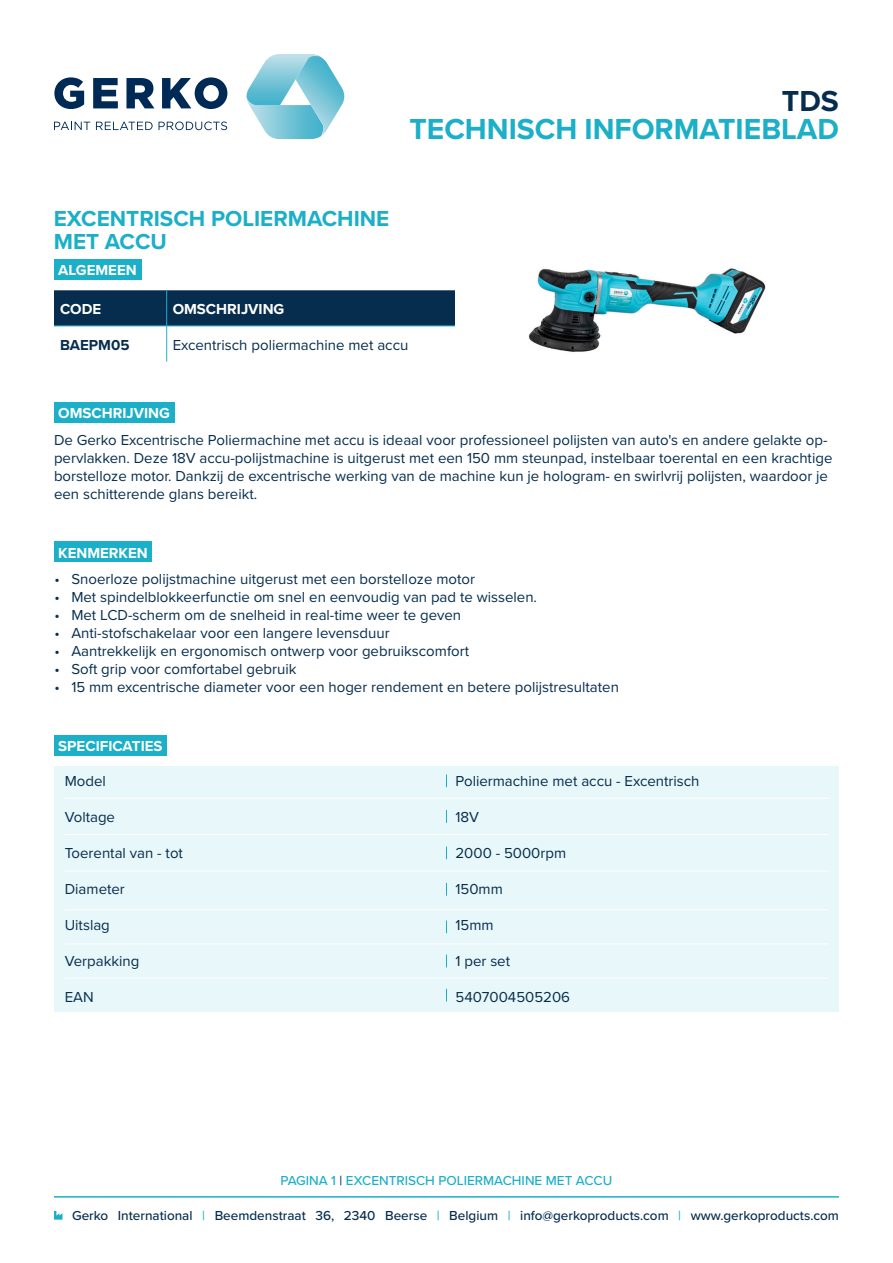
<style>
.page{position:relative;width:893px;height:1263px;background:#fff}
.page>*{position:absolute;margin:0;border:0;box-sizing:border-box;transform-origin:0 0}
.t1{font:700 30px "Proxima Nova";color:#1bafc8}
.t2{font:700 30px "Proxima Nova";color:#062d4d}
.t3{font:700 22.5px/22.5px "Proxima Nova";color:#1bafc8}
.Alineastijl{font:15px/18px "Proxima Nova";color:#062d4d}
.t4{font:700 15px "Proxima Nova";color:#fff}
.t5{font:700 15px "Proxima Nova";color:#062d4d}
.t6{font:500 13.5px "Proxima Nova";color:#062d4d}
.t7{font:500 13.5px "Proxima Nova";color:#1bafc8}
.s1{color:#062d4d}
.s2{color:#1bafc8}
</style>
<div class="page">
<div style="left:54px;top:290px;width:401px;height:36px;background:#062d4d"></div>
<hr style="left:166px;top:290px;width:1px;height:36px;background:#1bafc8">
<hr style="left:54px;top:326px;width:113px;height:1px;background:#1bafc8">
<hr style="left:167px;top:326px;width:672px;height:1px;background:#1bafc8">
<hr style="left:166px;top:326px;width:1px;height:36px;background:#1bafc8">
<div style="left:54px;top:259px;width:87px;height:21px;background:#1bafc8"></div>
<div style="left:54px;top:402px;width:121px;height:21px;background:#1bafc8"></div>
<div style="left:54px;top:542px;width:98px;height:20px;background:#1bafc8"></div>
<div style="left:54px;top:766px;width:785px;height:245px;background:#e8f7f9"></div>
<div style="left:54px;top:735px;width:113px;height:20px;background:#1bafc8"></div>
<hr style="left:65px;top:798px;width:763px;height:1px;background:#fff">
<hr style="left:65px;top:834px;width:763px;height:1px;background:#fff">
<hr style="left:65px;top:909px;width:763px;height:1px;background:#fff">
<hr style="left:65px;top:943px;width:763px;height:1px;background:#fff">
<hr style="left:65px;top:978px;width:763px;height:1px;background:#fff">
<hr style="left:65px;top:871px;width:763px;height:1px;background:#fff">
<svg style="left:446px;top:774px;width:1px;height:13px"></svg>
<svg style="left:446px;top:810px;width:1px;height:13px"></svg>
<svg style="left:446px;top:846px;width:1px;height:13px"></svg>
<svg style="left:446px;top:883px;width:1px;height:13px"></svg>
<svg style="left:446px;top:920px;width:1px;height:13px"></svg>
<svg style="left:446px;top:955px;width:1px;height:12px"></svg>
<svg style="left:446px;top:989px;width:1px;height:12px"></svg>
<svg style="left:54px;top:122px;width:36px;height:8px"></svg>
<svg style="left:96px;top:122px;width:57px;height:8px"></svg>
<svg style="left:159px;top:122px;width:68px;height:8px"></svg>
<svg style="left:54px;top:77px;width:30px;height:32px"></svg>
<svg style="left:93px;top:78px;width:25px;height:30px"></svg>
<svg style="left:126px;top:78px;width:28px;height:30px"></svg>
<svg style="left:162px;top:77px;width:65px;height:32px"></svg>
<svg style="left:246px;top:54px;width:98px;height:85px"></svg>
<svg style="left:54px;top:1211px;width:8px;height:8px"></svg>
<hr style="left:54px;top:1196px;width:785px;height:1px;background:#1bafc8">
<img style="left:456px;top:268px;width:383px;height:84px">
<p class="t2" style="left:782px;top:78px;width:58px">TDS</p>
<p class="t1" style="left:409px;top:107px;width:431px">TECHNISCH INFORMATIEBLAD</p>
<p class="t3" style="left:54px;top:207px;width:337px">EXCENTRISCH POLIERMACHINE<br>MET ACCU</p>
<p class="t4" style="left:58px;top:259px;width:80px">ALGEMEEN</p>
<p class="t4" style="left:60px;top:298px;width:43px">CODE</p>
<p class="t4" style="left:173px;top:298px;width:113px">OMSCHRIJVING</p>
<p class="t5" style="left:60px;top:333px;width:71px">BAEPM05</p>
<p class="Alineastijl" style="left:173px;top:335px;width:237px">Excentrisch poliermachine met accu</p>
<p class="t4" style="left:58px;top:402px;width:113px">OMSCHRIJVING</p>
<p class="Alineastijl" style="left:54px;top:430px;width:780px">De Gerko Excentrische Poliermachine met accu is ideaal voor professioneel polijsten van auto's en andere gelakte op&shy;pervlakken. Deze 18V accu-polijstmachine is uitgerust met een 150 mm steunpad, instelbaar toerental en een krachtige borstelloze motor. Dankzij de excentrische werking van de machine kun je hologram- en swirlvrij polijsten, waardoor je een schitterende glans bereikt.</p>
<p class="t4" style="left:58px;top:541px;width:91px">KENMERKEN</p>
<p class="Alineastijl" style="left:54px;top:570px;width:422px">• Snoerloze polijstmachine uitgerust met een borstelloze motor</p>
<p class="Alineastijl" style="left:54px;top:588px;width:484px">• Met spindelblokkeerfunctie om snel en eenvoudig van pad te wisselen.</p>
<p class="Alineastijl" style="left:54px;top:606px;width:408px">• Met LCD-scherm om de snelheid in real-time weer te geven</p>
<p class="Alineastijl" style="left:54px;top:624px;width:337px">• Anti-stofschakelaar voor een langere levensduur</p>
<p class="Alineastijl" style="left:54px;top:642px;width:416px">• Aantrekkelijk en ergonomisch ontwerp voor gebruikscomfort</p>
<p class="Alineastijl" style="left:54px;top:660px;width:244px">• Soft grip voor comfortabel gebruik</p>
<p class="Alineastijl" style="left:54px;top:678px;width:566px">• 15 mm excentrische diameter voor een hoger rendement en betere polijstresultaten</p>
<p class="t4" style="left:58px;top:735px;width:106px">SPECIFICATIES</p>
<p class="Alineastijl" style="left:65px;top:772px;width:43px">Model</p>
<p class="Alineastijl" style="left:65px;top:808px;width:52px">Voltage</p>
<p class="Alineastijl" style="left:65px;top:844px;width:120px">Toerental van - tot</p>
<p class="Alineastijl" style="left:65px;top:880px;width:62px">Diameter</p>
<p class="Alineastijl" style="left:65px;top:916px;width:47px">Uitslag</p>
<p class="Alineastijl" style="left:65px;top:952px;width:76px">Verpakking</p>
<p class="Alineastijl" style="left:65px;top:988px;width:31px">EAN</p>
<p class="Alineastijl" style="left:455px;top:772px;width:246px">Poliermachine met accu - Excentrisch</p>
<p class="Alineastijl" style="left:455px;top:808px;width:25px">18V</p>
<p class="Alineastijl" style="left:455px;top:844px;width:112px">2000 - 5000rpm</p>
<p class="Alineastijl" style="left:455px;top:880px;width:49px">150mm</p>
<p class="Alineastijl" style="left:455px;top:916px;width:40px">15mm</p>
<p class="Alineastijl" style="left:455px;top:952px;width:56px">1 per set</p>
<p class="Alineastijl" style="left:455px;top:988px;width:116px">5407004505206</p>
<p class="t7" style="left:281px;top:1170px;width:333px">PAGINA 1 <span class="s1">|</span> EXCENTRISCH POLIERMACHINE MET ACCU</p>
<p class="t6" style="left:72px;top:1205px;width:768px">Gerko International <span class="s2">|</span> Beemdenstraat 36, 2340 Beerse <span class="s2">|</span> Belgium <span class="s2">|</span> info@gerkoproducts.com <span class="s2">|</span> www.gerkoproducts.com</p>
</div>
